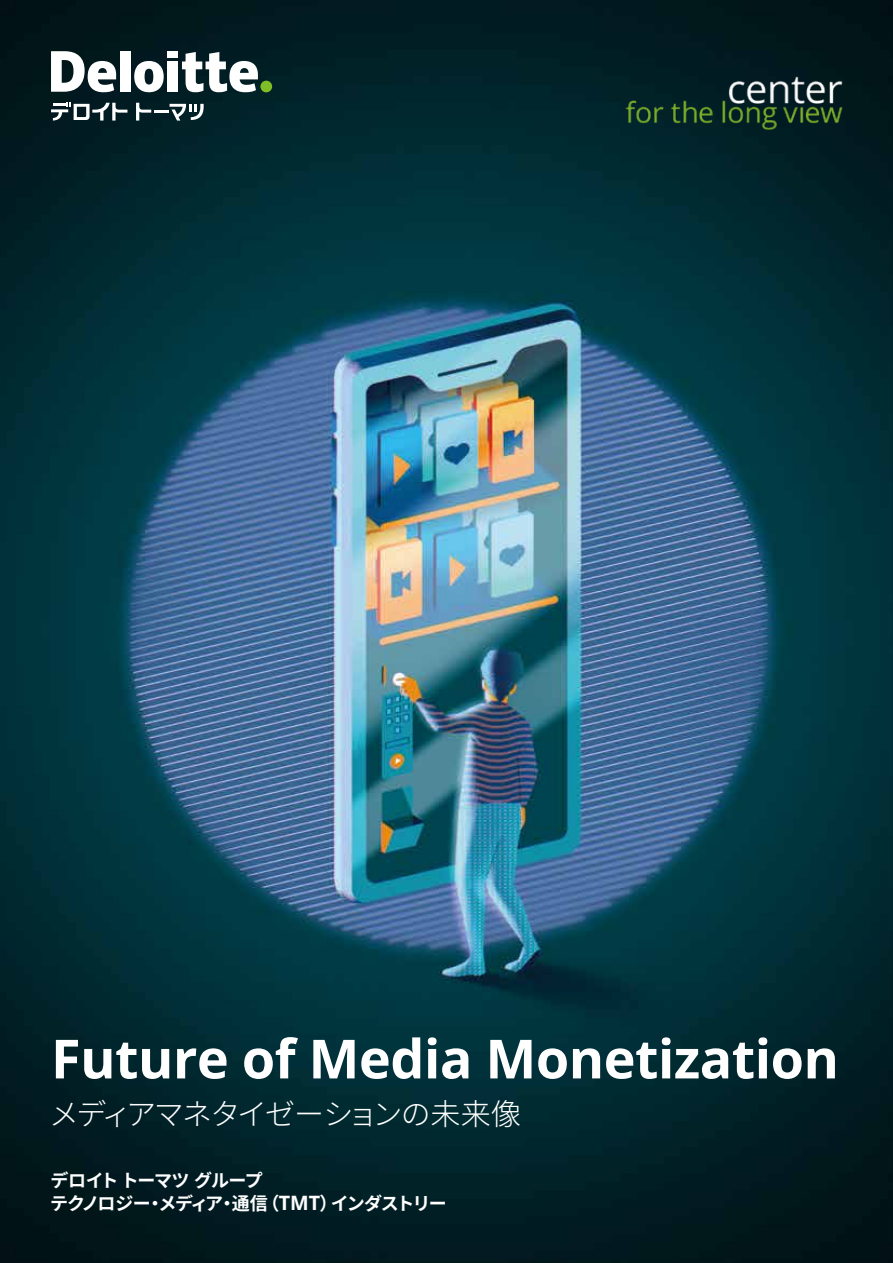
<style>
.page{position:relative;width:893px;height:1263px;background:#fff}
.page>*{position:absolute;margin:0;border:0;box-sizing:border-box;transform-origin:0 0}
.t1{font:700 54px "Open Sans";letter-spacing:-.01em;color:#fff}
.t2{font:300 30px "Noto Sans JP";letter-spacing:-.065em;color:#fff}
.t3{font:700 18px/22.5px "Noto Sans JP";letter-spacing:-.07em;color:#fff}
.s1{font-family:"Open Sans";font-size:19.8px}
</style>
<div class="page">
<img style="left:0;top:0;width:893px;height:1263px">
<img style="left:624px;top:73px;width:220px;height:60px">
<div style="left:260px;top:81px;width:12px;height:11px;background:#7fbe26;border-radius:50%"></div>
<div style="left:120px;top:51px;width:10px;height:41px;background:#fff"></div>
<svg style="left:134px;top:61px;width:30px;height:31px"></svg>
<div style="left:168px;top:61px;width:10px;height:31px;background:#fff"></div>
<div style="left:168px;top:51px;width:10px;height:7px;background:#fff"></div>
<svg style="left:182px;top:52px;width:76px;height:40px"></svg>
<svg style="left:51px;top:51px;width:65px;height:41px"></svg>
<hr style="left:154px;top:110px;width:14px;height:3px;background:#fff">
<svg style="left:170px;top:104px;width:34px;height:17px"></svg>
<svg style="left:136px;top:103px;width:15px;height:18px"></svg>
<svg style="left:51px;top:102px;width:76px;height:19px"></svg>
<h1 class="t1" style="left:51px;top:1021px;width:789px">Future of Media Monetization</h1>
<h2 class="t2" style="left:49px;top:1097px;width:473px">メディアマネタイゼーションの未来像</h2>
<p class="t3" style="left:50px;top:1170px;width:398px">デロイトトーマツグループ<br>テクノロジー・メディア・通信（<span class="s1">TMT</span>）インダストリー</p>
</div>
